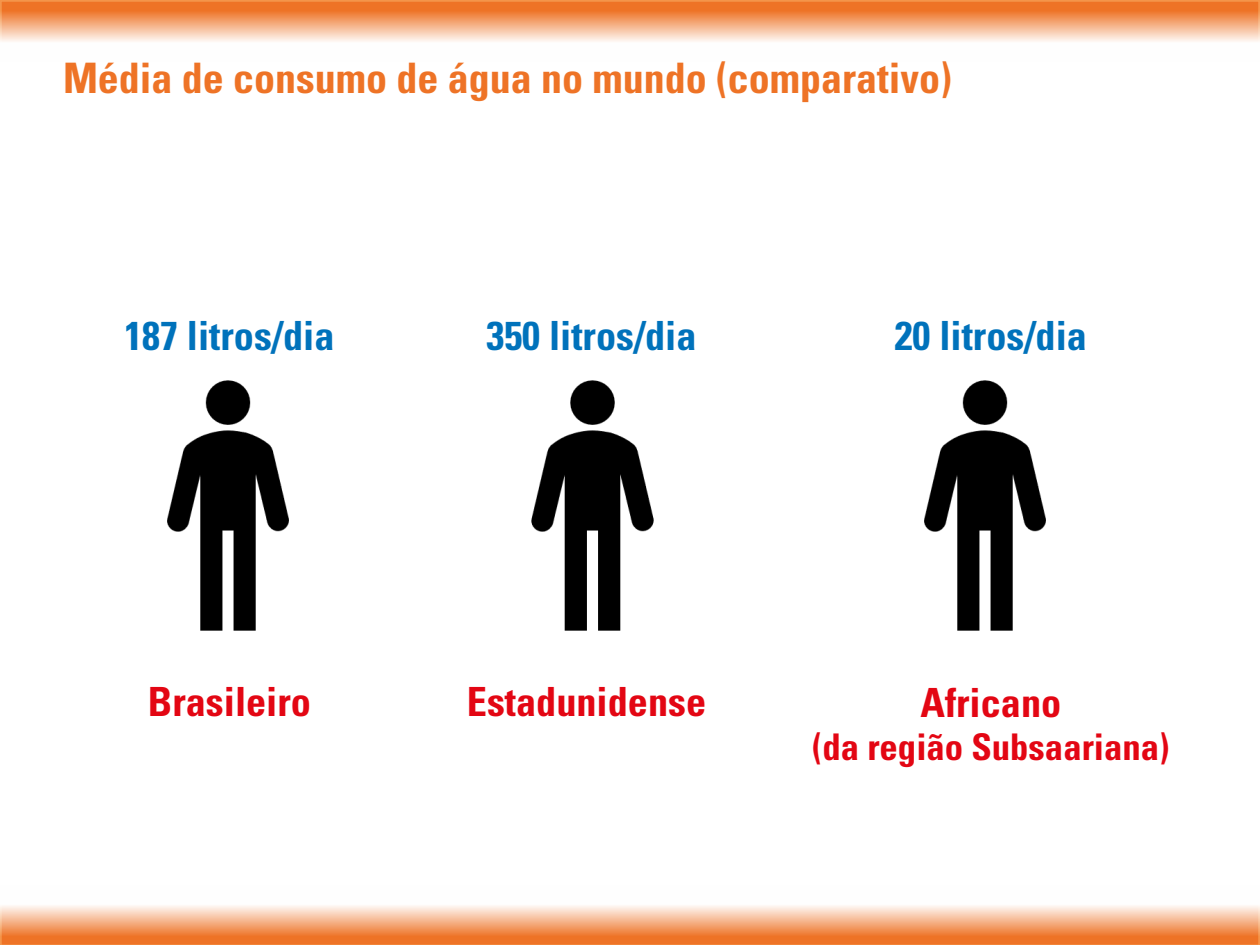
<style>
.page{position:relative;width:1260px;height:945px;background:#fff}
.page>*{position:absolute;margin:0;border:0;box-sizing:border-box;transform-origin:0 0}
.t1{font:700 condensed 42px "Univers LT Std";color:#ee7326}
.t2{font:700 condensed 40.25px "Univers LT Std";color:#0072bb}
.t3{font:700 condensed 40.25px "Univers LT Std";color:#e30613}
.t4{font:700 condensed 36.75px "Univers LT Std";color:#e30613}
</style>
<div class="page">
<svg style="left:0;top:0;width:1260px;height:42px;background:#f4a675"></svg>
<svg style="left:0;top:906px;width:1260px;height:39px;background:#f4a676"></svg>
<img style="left:167px;top:380px;width:122px;height:251px">
<img style="left:531px;top:380px;width:123px;height:251px">
<img style="left:924px;top:380px;width:122px;height:251px">
<p class="t1" style="left:63px;top:53px;width:890px">Média de consumo de água no mundo (comparativo)</p>
<p class="t2" style="left:124px;top:311px;width:212px">187 litros/dia</p>
<p class="t2" style="left:486px;top:311px;width:212px">350 litros/dia</p>
<p class="t2" style="left:895px;top:311px;width:194px">20 litros/dia</p>
<p class="t3" style="left:148px;top:677px;width:165px">Brasileiro</p>
<p class="t3" style="left:467px;top:677px;width:241px">Estadunidense</p>
<p class="t3" style="left:920px;top:678px;width:142px">Africano</p>
<p class="t4" style="left:812px;top:725px;width:359px">(da região Subsaariana)</p>
</div>
